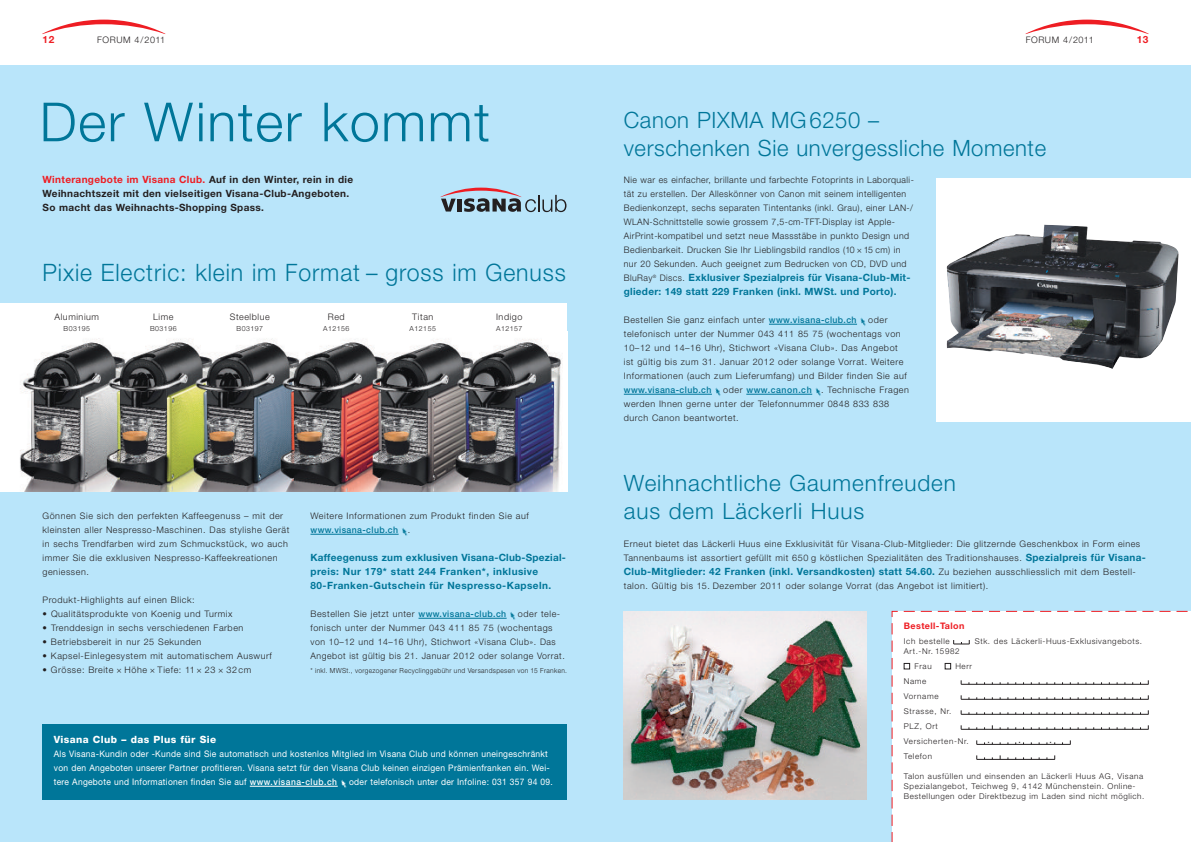
<style>
.page{position:relative;width:1191px;height:842px;background:#fff}
.page>*{position:absolute;margin:0;border:0;box-sizing:border-box;transform-origin:0 0}
.t1{font:300 54px "Helvetica Neue";letter-spacing:.025em;color:#007699}
.t2{font:300 24px "Helvetica Neue";letter-spacing:.04em;color:#007699;scale:.96 1}
.t3{font:300 22.5px/28px "Helvetica Neue";letter-spacing:.03em;color:#007699}
.t4{font:300 11px "Helvetica Neue";color:#231f20}
.t5{font:700 10px/14px "Helvetica Neue";letter-spacing:.03em;color:#007699}
.t6{font:700 10px/14px "Helvetica Neue";letter-spacing:.035em;color:#231f20}
.t7{font:800 10px "Helvetica Neue";letter-spacing:.04em;color:#fff}
.t8{font:700 10px "Helvetica Neue";color:#ee1d23}
.t9{font:300 9px/14px "Helvetica Neue";letter-spacing:.06em;color:#231f20}
.t10{font:9px/14px "Helvetica Neue";letter-spacing:.035em;color:#fff;scale:.94 1}
.t11{font:500 9px "Helvetica Neue";letter-spacing:.045em;color:#007699}
.t12{font:700 9px "Helvetica Neue";letter-spacing:.045em;color:#ee1d23}
.t13{font:300 8px/15px "Helvetica Neue";letter-spacing:.075em;color:#231f20}
.t14{font:300 7px "Helvetica Neue";letter-spacing:.05em;color:#231f20;scale:.94 1}
.t15{font:300 7px "Helvetica Neue";letter-spacing:.05em;color:#231f20}
.s1{color:#ee1d23}
.s2{font-weight:300;font-size:9px;color:#231f20}
.s3{font-weight:500;color:#007699}
.s4{font-weight:500}
.s5{font-weight:700;font-size:10px;color:#007699}
.s6{color:#fff}
</style>
<div class="page">
<svg style="left:42px;top:20px;width:123px;height:14px"></svg>
<svg style="left:1025px;top:20px;width:123px;height:14px"></svg>
<div style="left:0;top:65px;width:1191px;height:777px;background:#b9e5fa"></div>
<svg style="left:440px;top:188px;width:126px;height:24px"></svg>
<hr style="left:769px;top:324px;width:88px;height:1px;background:#007699">
<hr style="left:624px;top:394px;width:88px;height:1px;background:#007699">
<hr style="left:746px;top:394px;width:66px;height:1px;background:#007699">
<svg style="left:860px;top:318px;width:6px;height:8px"></svg>
<svg style="left:715px;top:388px;width:6px;height:8px"></svg>
<svg style="left:815px;top:388px;width:6px;height:8px"></svg>
<div style="left:936px;top:178px;width:255px;height:243px;background:#fff"></div>
<img style="left:946px;top:225px;width:232px;height:144px">
<div style="left:0;top:303px;width:567px;height:188px;background:#fff"></div>
<img style="left:20px;top:338px;width:542px;height:153px">
<div style="left:43px;top:724px;width:524px;height:75px;background:#007699"></div>
<hr style="left:250px;top:786px;width:88px;height:1px;background:#fff">
<svg style="left:341px;top:780px;width:6px;height:8px"></svg>
<div style="left:891px;top:611px;width:300px;height:231px;background:#fff"></div>
<hr style="left:310px;top:534px;width:88px;height:1px;background:#007699">
<hr style="left:418px;top:618px;width:88px;height:1px;background:#007699">
<svg style="left:510px;top:612px;width:6px;height:8px"></svg>
<svg style="left:402px;top:528px;width:6px;height:8px"></svg>
<img style="left:624px;top:611px;width:242px;height:188px">
<p class="t8" style="left:43px;top:35px;width:13px">12</p>
<p class="t9" style="left:97px;top:33px;width:69px">FORUM 4/2011</p>
<p class="t9" style="left:1025px;top:33px;width:69px">FORUM 4/2011</p>
<p class="t8" style="left:1136px;top:35px;width:13px">13</p>
<h1 class="t1" style="left:40px;top:103px;width:452px">Der Winter kommt</h1>
<p class="t6" style="left:43px;top:174px;width:312px"><span class="s1">Winterangebote im Visana Club.</span> Auf in den Winter, rein in die<br>Weihnachtszeit mit den vielseitigen Visana-Club-Angeboten.<br>So macht das Weihnachts-Shopping Spass.</p>
<p class="t9" style="left:624px;top:174px;width:291px">Nie war es einfacher, brillante und farbechte Fotoprints in Laborquali&shy;tät zu erstellen. Der Alleskönner von Canon mit seinem intelligenten Bedienkonzept, sechs separaten Tintentanks (inkl. Grau), einer LAN-/ WLAN-Schnittstelle sowie grossem 7,5-cm-TFT-Display ist Apple-AirPrint-kompatibel und setzt neue Massstäbe in punkto Design und Bedienbarkeit. Drucken Sie Ihr Lieblingsbild randlos (10 × 15 cm) in nur 20 Sekunden. Auch geeignet zum Bedrucken von CD, DVD und</p>
<p class="t5" style="left:624px;top:272px;width:288px"><span class="s2">BluRay</span><sup>®</sup> <span class="s2">Discs.</span> Exklusiver Spezialpreis für Visana-Club-Mit&shy;glieder: 149 statt 229 Franken (inkl. MWSt. und Porto).</p>
<p class="t9" style="left:624px;top:314px;width:234px">Bestellen Sie ganz einfach unter <span class="s3">www.visana-club.ch</span></p>
<h3 class="t3" style="left:624px;top:108px;width:424px">Canon PIXMA MG6250 –<br>verschenken Sie unvergessliche Momente</h3>
<h2 class="t2" style="left:43px;top:264px;width:546px">Pixie Electric: klein im Format – gross im Genuss</h2>
<p class="t9" style="left:230px;top:311px;width:42px">Steelblue</p>
<p class="t15" style="left:236px;top:326px;width:28px">B03197</p>
<p class="t9" style="left:55px;top:311px;width:46px">Aluminium</p>
<p class="t15" style="left:63px;top:326px;width:28px">B03195</p>
<p class="t9" style="left:153px;top:311px;width:22px">Lime</p>
<p class="t15" style="left:150px;top:326px;width:28px">B03196</p>
<p class="t9" style="left:328px;top:311px;width:18px">Red</p>
<p class="t15" style="left:323px;top:326px;width:28px">A12156</p>
<p class="t9" style="left:412px;top:311px;width:23px">Titan</p>
<p class="t15" style="left:409px;top:326px;width:28px">A12155</p>
<p class="t9" style="left:496px;top:311px;width:28px">Indigo</p>
<p class="t15" style="left:496px;top:326px;width:28px">A12157</p>
<p class="t9" style="left:624px;top:314px;width:284px;text-indent:244px">oder telefonisch unter der Nummer 043 411 85 75 (wochentags von 10–12 und 14–16 Uhr), Stichwort «Visana Club». Das Angebot ist gültig bis zum 31. Januar 2012 oder solange Vorrat. Weitere Informationen (auch zum Lieferumfang) und Bilder finden Sie auf</p>
<p class="t11" style="left:624px;top:387px;width:89px">www.visana-club.ch</p>
<p class="t9" style="left:624px;top:384px;width:287px;text-indent:99px">oder <span class="s3">www.canon.ch</span> . Technische Fragen werden Ihnen gerne unter der Telefonnummer 0848 833 838 durch Canon beantwortet.</p>
<p class="t9" style="left:43px;top:510px;width:248px">Gönnen Sie sich den perfekten Kaffeegenuss – mit der kleinsten aller Nespresso-Maschinen. Das stylishe Gerät in sechs Trendfarben wird zum Schmuckstück, wo auch immer Sie die exklusiven Nespresso-Kaffeekreationen geniessen.</p>
<p class="t9" style="left:43px;top:594px;width:154px">Produkt-Highlights auf einen Blick:</p>
<p class="t9" style="left:43px;top:608px;width:191px">• Qualitätsprodukte von Koenig und Turmix</p>
<p class="t9" style="left:42px;top:622px;width:202px">• Trenddesign in sechs verschiedenen Farben</p>
<p class="t9" style="left:42px;top:636px;width:160px">• Betriebsbereit in nur 25 Sekunden</p>
<p class="t9" style="left:42px;top:650px;width:231px">• Kapsel-Einlegesystem mit automatischem Auswurf</p>
<p class="t9" style="left:42px;top:664px;width:210px">• Grösse: Breite × Höhe × Tiefe: 11 × 23 × 32cm</p>
<p class="t9" style="left:310px;top:510px;width:220px">Weitere Informationen zum Produkt finden Sie auf <span class="s3">www.visana-club.ch</span> .</p>
<p class="t5" style="left:310px;top:552px;width:257px">Kaffeegenuss zum exklusiven Visana-Club-Spezial&shy;preis: Nur 179* statt 244 Franken*, inklusive<br>80-Franken-Gutschein für Nespresso-Kapseln.</p>
<p class="t9" style="left:310px;top:608px;width:197px">Bestellen Sie jetzt unter <span class="s3">www.visana-club.ch</span></p>
<p class="t9" style="left:310px;top:608px;width:256px;text-indent:207px">oder tele&shy;fonisch unter der Nummer 043 411 85 75 (wochentags von 10–12 und 14–16 Uhr), Stichwort «Visana Club». Das Angebot ist gültig bis 21. Januar 2012 oder solange Vorrat.</p>
<p class="t14" style="left:310px;top:668px;width:274px">* inkl. MWSt., vorgezogener Recyclinggebühr und Versandspesen von 15 Franken.</p>
<p class="t7" style="left:54px;top:736px;width:164px">Visana Club – das Plus für Sie</p>
<p class="t10" style="left:54px;top:748px;width:529px">Als Visana-Kundin oder -Kunde sind Sie automatisch und kostenlos Mitglied im Visana Club und können uneingeschränkt von den Angeboten unserer Partner profitieren. Visana setzt für den Visana Club keinen einzigen Prämienfranken ein. Wei&shy;tere Angebote und Informationen finden Sie auf <span class="s4">www.visana-club.ch</span></p>
<p class="t10" style="left:349px;top:776px;width:218px">oder telefonisch unter der Infoline: 031 357 94 09.</p>
<h3 class="t3" style="left:624px;top:471px;width:333px">Weihnachtliche Gaumenfreuden aus dem Läckerli Huus</h3>
<p class="t9" style="left:624px;top:538px;width:524px">Erneut bietet das Läckerli Huus eine Exklusivität für Visana-Club-Mitglieder: Die glitzernde Geschenkbox in Form eines<br>Tannenbaums ist assortiert gefüllt mit 650 g köstlichen Spezialitäten des Traditionshauses. <span class="s5">Spezialpreis für Visana-</span></p>
<p class="t5" style="left:624px;top:566px;width:513px">Club-Mitglieder: 42 Franken (inkl. Versandkosten) statt 54.60. <span class="s2">Zu beziehen ausschliesslich mit dem Bestell-</span></p>
<p class="t9" style="left:624px;top:580px;width:366px">talon. Gültig bis 15. Dezember 2011 oder solange Vorrat (das Angebot ist limitiert).</p>
<p class="t12" style="left:904px;top:622px;width:62px">Bestell-Talon</p>
<p class="t13" style="left:904px;top:634px;width:47px">Ich bestelle</p>
<p class="t13" style="left:974px;top:634px;width:169px">Stk. des Läckerli-Huus-Exklusivangebots.</p>
<p class="t13" style="left:904px;top:644px;width:57px">Art.-Nr. 15982</p>
<p class="t13" style="left:904px;top:659px;width:29px"><span class="s6">■</span> Frau</p>
<p class="t13" style="left:944px;top:659px;width:29px"><span class="s6">■</span> Herr</p>
<p class="t13" style="left:904px;top:674px;width:66px">Name<br>Vorname<br>Strasse, Nr.<br>PLZ, Ort<br>Versicherten-Nr.</p>
<p class="t4" style="left:987px;top:735px;width:5px">.</p>
<p class="t4" style="left:1018px;top:735px;width:5px">.</p>
<p class="t4" style="left:1049px;top:735px;width:5px">.</p>
<p class="t13" style="left:904px;top:749px;width:30px">Telefon</p>
<p class="t13" style="left:904px;top:772px;width:242px;line-height:10px">Talon ausfüllen und einsenden an Läckerli Huus AG, Visana<br>Spezialangebot, Teichweg 9, 4142 Münchenstein. Online-<br>Bestellungen oder Direktbezug im Laden sind nicht möglich.</p>
</div>
